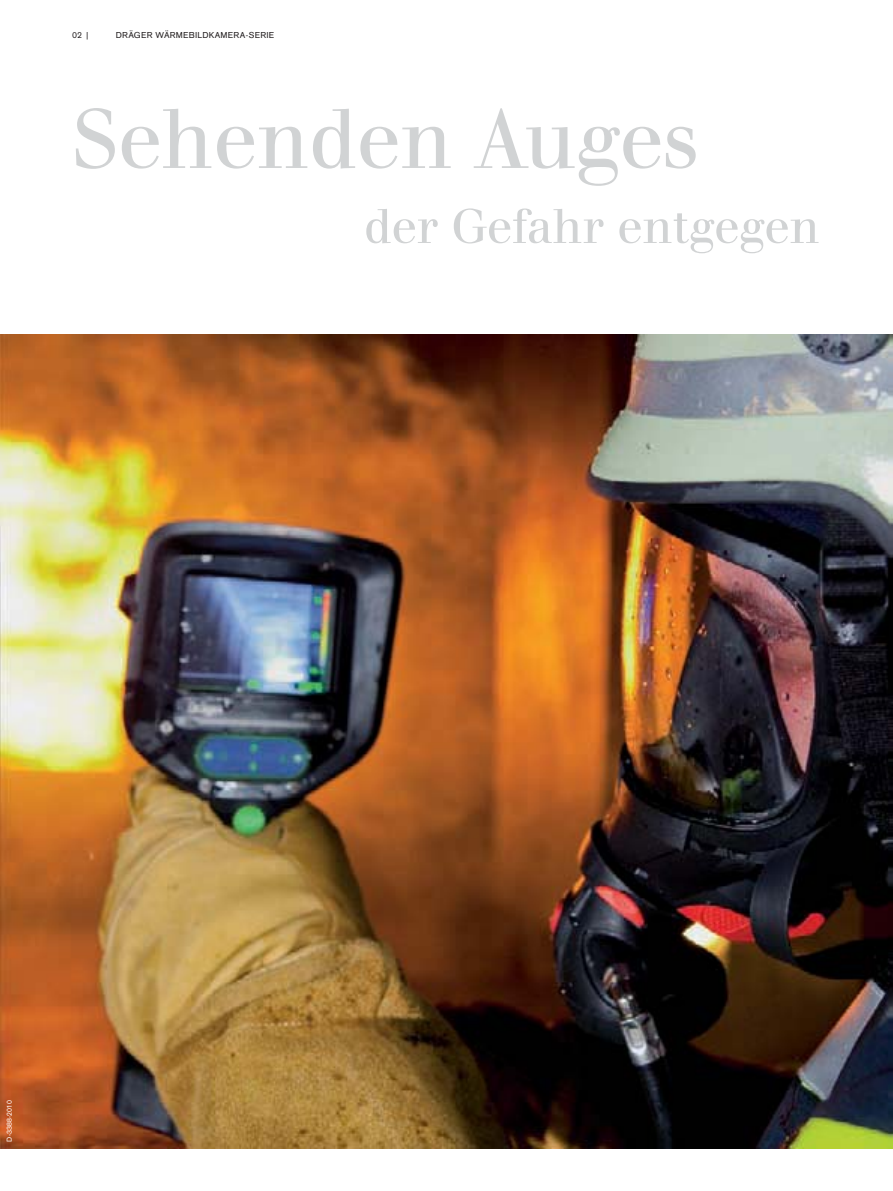
<style>
.page{position:relative;width:893px;height:1191px;background:#fff}
.page>*{position:absolute;margin:0;border:0;box-sizing:border-box;transform-origin:0 0}
.t1{font:88.5px "Draeger Walbaum";color:#d1d3d4}
.t2{font:51px "Draeger Walbaum";color:#d1d3d4}
.t3{font:9px "Draeger San";letter-spacing:.025em;color:#231f20}
.t4{font:9px "Draeger San Tab";color:#231f20}
.t5{font:7.5px "Draeger San";letter-spacing:.025em;color:#fff}
</style>
<div class="page">
<img style="left:0;top:335px;width:893px;height:813px">
<p class="t4" style="left:72px;top:32px;width:19px">02 |</p>
<p class="t3" style="left:116px;top:32px;width:160px">DRÄGER WÄRMEBILDKAMERA-SERIE</p>
<h1 class="t1" style="left:72px;top:104px;width:627px">Sehenden Auges</h1>
<h2 class="t2" style="left:364px;top:206px;width:457px">der Gefahr entgegen</h2>
<p class="t5" style="left:6px;top:1142px;width:43px;rotate:-90deg">D-3388-2010</p>
</div>
